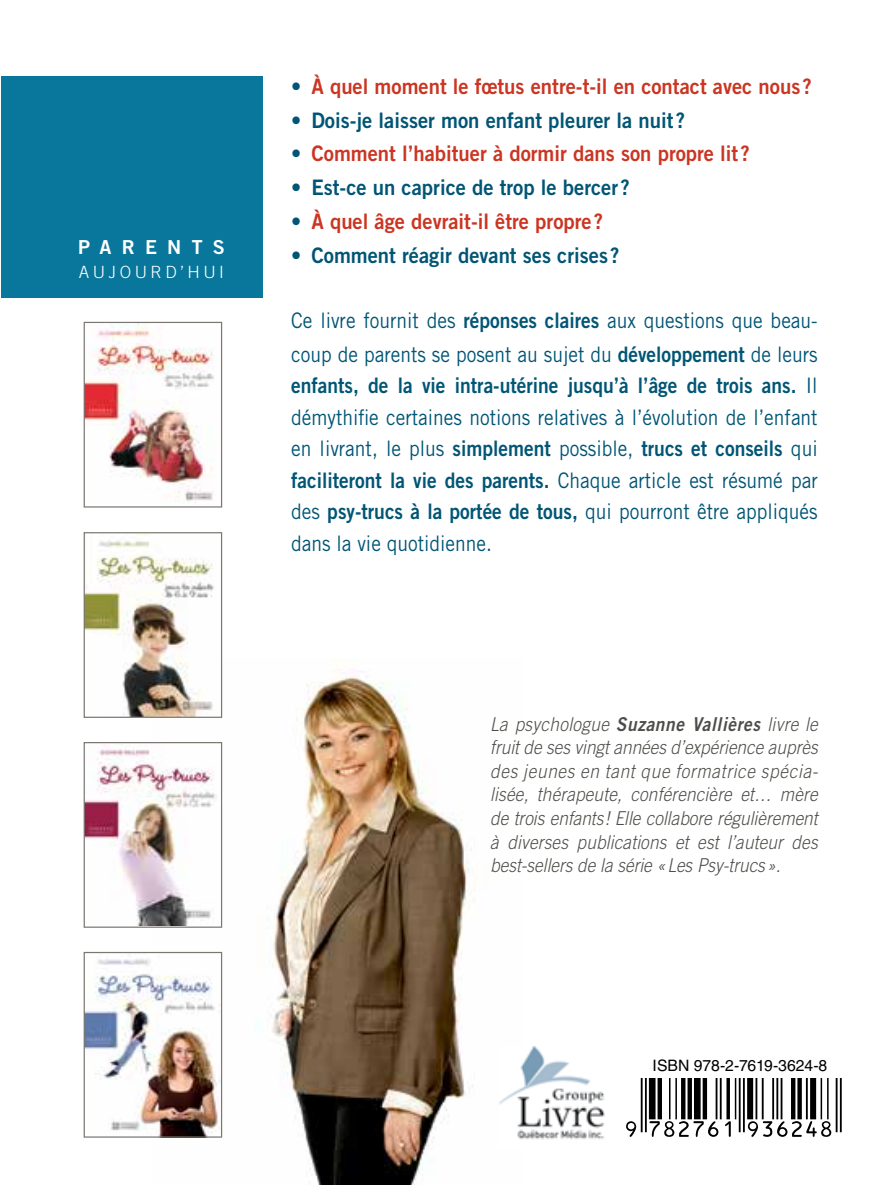
<style>
.page{position:relative;width:891px;height:1185px;background:#fff}
.page>*{position:absolute;margin:0;border:0;box-sizing:border-box;transform-origin:0 0}
.t1{font:21.38px/31.5px "Trade Gothic";color:#005575;scale:.9 1}
.t2{font:21.38px "Trade Gothic Bold Two";color:#cb3522;scale:.95 1}
.t3{font:21.38px "Trade Gothic Bold Two";color:#005575;scale:.9 1}
.t4{font:21.38px "Trade Gothic Bold Two";color:#005575;scale:.95 1}
.t5{font:19.35px "Trade Gothic Bold Two";letter-spacing:.52em;color:#fff}
.t6{font:italic 300 19.12px/23.6px "Trade Gothic";color:#4e4d49;text-align:justify;scale:.9 1}
.t7{font:300 16.88px "Trade Gothic";letter-spacing:.2em;color:#fff}
.t8{font:15.75px "Helvetica LT Std";color:#000}
.s1{font-family:"Trade Gothic";color:#005575}
.s2{font-family:"Trade Gothic"}
.s3{font-family:"Trade Gothic Bold Two"}
.s4{font-family:"Trade Gothic Bold Two";font-weight:400}
</style>
<div class="page">
<img style="left:153px;top:658px;width:320px;height:526px">
<div style="left:1px;top:76px;width:262px;height:221px;background:#09779b"></div>
<svg style="left:629px;top:1078px;width:213px;height:59px"></svg>
<hr style="left:641px;top:1078px;width:2px;height:54px;background:#000">
<hr style="left:645px;top:1078px;width:2px;height:54px;background:#000">
<div style="left:649px;top:1078px;width:7px;height:41px;background:#000"></div>
<hr style="left:658px;top:1078px;width:4px;height:41px;background:#000">
<hr style="left:669px;top:1078px;width:2px;height:41px;background:#000">
<hr style="left:675px;top:1078px;width:2px;height:41px;background:#000">
<svg style="left:681px;top:1078px;width:4px;height:41px"></svg>
<hr style="left:688px;top:1078px;width:4px;height:41px;background:#000">
<div style="left:694px;top:1078px;width:7px;height:41px;background:#000"></div>
<hr style="left:703px;top:1078px;width:4px;height:41px;background:#000">
<hr style="left:716px;top:1078px;width:1px;height:41px;background:#000">
<hr style="left:720px;top:1078px;width:2px;height:41px;background:#000">
<svg style="left:726px;top:1078px;width:4px;height:41px"></svg>
<hr style="left:735px;top:1078px;width:1px;height:41px;background:#000">
<hr style="left:739px;top:1078px;width:2px;height:54px;background:#000">
<hr style="left:743px;top:1078px;width:2px;height:54px;background:#000">
<div style="left:747px;top:1078px;width:6px;height:41px;background:#000"></div>
<hr style="left:756px;top:1078px;width:1px;height:41px;background:#000">
<hr style="left:762px;top:1078px;width:2px;height:41px;background:#000">
<hr style="left:772px;top:1078px;width:2px;height:41px;background:#000">
<hr style="left:776px;top:1078px;width:2px;height:41px;background:#000">
<hr style="left:781px;top:1078px;width:1px;height:41px;background:#000">
<hr style="left:791px;top:1078px;width:4px;height:41px;background:#000">
<div style="left:797px;top:1078px;width:5px;height:41px;background:#000"></div>
<hr style="left:806px;top:1078px;width:2px;height:41px;background:#000">
<div style="left:810px;top:1078px;width:6px;height:41px;background:#000"></div>
<hr style="left:821px;top:1078px;width:1px;height:41px;background:#000">
<hr style="left:827px;top:1078px;width:2px;height:41px;background:#000">
<hr style="left:836px;top:1078px;width:2px;height:54px;background:#000">
<hr style="left:840px;top:1078px;width:2px;height:54px;background:#000">
<svg style="left:626px;top:1121px;width:10px;height:15px"></svg>
<svg style="left:649px;top:1120px;width:69px;height:16px"></svg>
<svg style="left:725px;top:1120px;width:6px;height:16px"></svg>
<svg style="left:748px;top:1120px;width:83px;height:16px"></svg>
<img style="left:86px;top:324px;width:128px;height:179px">
<div style="left:84px;top:322px;width:138px;height:185px;border:1px solid #7b7872"></div>
<img style="left:86px;top:534px;width:134px;height:181px">
<div style="left:84px;top:532px;width:138px;height:185px;border:1px solid #7b7872"></div>
<img style="left:86px;top:744px;width:134px;height:181px">
<div style="left:84px;top:742px;width:138px;height:185px;border:1px solid #7b7872"></div>
<img style="left:86px;top:953px;width:134px;height:182px">
<div style="left:84px;top:951px;width:138px;height:186px;border:1px solid #7b7872"></div>
<img style="left:499px;top:1046px;width:106px;height:94px">
<p class="t5" style="left:78px;top:235px;width:148px">PARENTS</p>
<p class="t7" style="left:79px;top:262px;width:147px">AUJOURD’HUI</p>
<p class="t2" style="left:291px;top:73px;width:550px"><span class="s1">•</span> À quel moment le fœtus entre-t-il en contact avec nous ?</p>
<p class="t4" style="left:291px;top:107px;width:416px"><span class="s2">•</span> Dois-je laisser mon enfant pleurer la nuit ?</p>
<p class="t2" style="left:291px;top:140px;width:484px"><span class="s1">•</span> Comment l’habituer à dormir dans son propre lit ?</p>
<p class="t4" style="left:291px;top:174px;width:358px"><span class="s2">•</span> Est-ce un caprice de trop le bercer ?</p>
<p class="t2" style="left:291px;top:208px;width:330px"><span class="s1">•</span> À quel âge devrait-il être propre ?</p>
<p class="t4" style="left:291px;top:242px;width:347px"><span class="s2">•</span> Comment réagir devant ses crises ?</p>
<p class="t1" style="left:291px;top:303px;width:587px;line-height:33.8px">Ce livre fournit des <span class="s3">réponses claires</span> aux questions que beau&shy;coup de parents se posent au sujet du <span class="s3">développement</span> de leurs</p>
<p class="t3" style="left:291px;top:372px;width:586px">enfants, de la vie intra-utérine jusqu’à l’âge de trois ans. <span class="s2">Il</span></p>
<p class="t1" style="left:291px;top:401px;width:587px">démythifie certaines notions relatives à l’évolution de l’enfant en livrant, le plus <span class="s3">simplement</span> possible, <span class="s3">trucs et conseils</span> qui</p>
<p class="t3" style="left:291px;top:467px;width:587px">faciliteront la vie des parents. <span class="s2">Chaque article est résumé par</span></p>
<p class="t1" style="left:291px;top:495px;width:586px">des <span class="s3">psy-trucs à la portée de tous,</span> qui pourront être appliqués dans la vie quotidienne.</p>
<p class="t6" style="left:490px;top:711px;width:366px">La psychologue <span class="s4">Suzanne Vallières</span> livre le fruit de ses vingt années d’expérience auprès des jeunes en tant que formatrice spécia&shy;lisée, thérapeute, conférencière et… mère de trois enfants ! Elle collabore régulièrement à diverses publications et est l’auteur des best-sellers de la série « Les Psy-trucs ».</p>
<p class="t8" style="left:653px;top:1056px;width:176px">ISBN 978-2-7619-3624-8</p>
</div>
